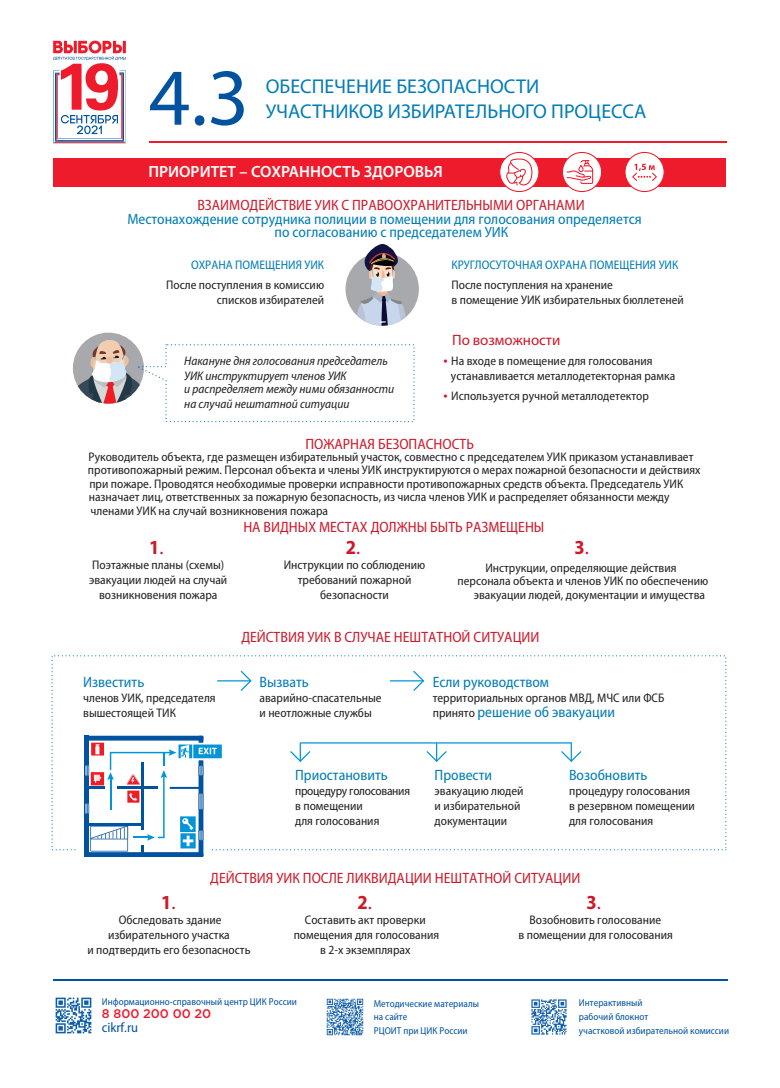
<style>
.page{position:relative;width:780px;height:1088px;background:#fff}
.page>*{position:absolute;margin:0;border:0;box-sizing:border-box;transform-origin:0 0}
.t1{font:81.25px "Myriad Pro";color:#0153a0}
.t2{font:20px "Myriad Pro";color:#007cb6}
.t3{font:700 semi-condensed 20px "Myriad Pro";color:#ce1929}
.t4{font:600 16.25px "Myriad Pro";color:#fff}
.t5{font:semi-condensed 15px/13.2px "Myriad Pro";color:#007cb6}
.t6{font:semi-condensed 15px "Myriad Pro";color:#ce1929}
.t7{font:15px "Myriad Pro";color:#ce1929}
.t8{font:semi-condensed 13.75px "Myriad Pro";color:#0153a0}
.t9{font:semi-condensed 12.5px/15px "Myriad Pro";color:#231f20}
.t10{font:italic semi-condensed 12.5px/15px "Myriad Pro";color:#231f20}
.t11{font:semi-condensed 12.5px "Myriad Pro";color:#007cb6}
.t12{font:500 12.5px "Gotham Pro";color:#ee1b2c}
.t13{font:semi-condensed 10px/13.8px "Myriad Pro";color:#0153a0}
.s1{font-stretch:normal;font-size:15px;color:#ce1929}
.s2{font-weight:400;font-stretch:normal}
.s3{font-size:12.5px;color:#231f20}
</style>
<div class="page">
<hr style="left:149px;top:142px;width:577px;height:1px;background:#ee1b2c">
<svg style="left:53px;top:41px;width:73px;height:103px"></svg>
<div style="left:54px;top:158px;width:672px;height:28px;background:#ee1b2c"></div>
<svg style="left:499px;top:152px;width:40px;height:40px"></svg>
<svg style="left:624px;top:152px;width:40px;height:40px"></svg>
<svg style="left:562px;top:152px;width:40px;height:40px"></svg>
<div style="left:73px;top:333px;width:71px;height:71px;background:#a8a9ad;border-radius:50%"></div>
<svg style="left:73px;top:339px;width:342px;height:84px"></svg>
<svg style="left:412px;top:671px;width:12px;height:20px"></svg>
<hr style="left:390px;top:680px;width:33px;height:1px;background:#0095d9">
<svg style="left:290px;top:743px;width:21px;height:19px"></svg>
<svg style="left:425px;top:743px;width:23px;height:19px"></svg>
<svg style="left:560px;top:743px;width:22px;height:19px"></svg>
<svg style="left:239px;top:670px;width:13px;height:21px"></svg>
<hr style="left:217px;top:680px;width:34px;height:1px;background:#0095d9">
<hr style="left:301px;top:742px;width:270px;height:1px;background:#0095d9">
<div style="left:345px;top:252px;width:74px;height:74px;background:#a8a9ad;border-radius:50%"></div>
<svg style="left:349px;top:243px;width:62px;height:83px"></svg>
<svg style="left:84px;top:736px;width:138px;height:121px"></svg>
<img style="left:55px;top:997px;width:37px;height:37px">
<img style="left:326px;top:998px;width:38px;height:38px">
<img style="left:531px;top:999px;width:36px;height:36px">
<hr style="left:54px;top:979px;width:674px;height:1px;background:#0153a0">
<h1 class="t1" style="left:149px;top:47px;width:102px">4.3</h1>
<h2 class="t2" style="left:266px;top:74px;width:275px">ОБЕСПЕЧЕНИЕ БЕЗОПАСНОСТИ</h2>
<h2 class="t2" style="left:266px;top:99px;width:382px">УЧАСТНИКОВ ИЗБИРАТЕЛЬНОГО ПРОЦЕССА</h2>
<h3 class="t4" style="left:148px;top:161px;width:296px">ПРИОРИТЕТ – СОХРАННОСТЬ ЗДОРОВЬЯ</h3>
<p class="t6" style="left:197px;top:196px;width:389px">ВЗАИМОДЕЙСТВИЕ УИК С ПРАВООХРАНИТЕЛЬНЫМИ ОРГАНАМИ</p>
<p class="t5" style="left:274px;top:212px;width:368px;text-indent:-147px">Местонахождение сотрудника полиции в помещении для голосования определяется по согласованию с председателем УИК</p>
<p class="t11" style="left:191px;top:257px;width:135px">ОХРАНА ПОМЕЩЕНИЯ УИК</p>
<p class="t9" style="left:166px;top:277px;width:159px;text-align:right">После поступления в комиссию списков избирателей</p>
<p class="t10" style="left:184px;top:353px;width:205px">Накануне дня голосования председатель<br>УИК инструктирует членов УИК</p>
<p class="t10" style="left:184px;top:381px;width:211px">и распределяет между ними обязанности на случай нештатной ситуации</p>
<p class="t11" style="left:451px;top:257px;width:228px">КРУГЛОСУТОЧНАЯ ОХРАНА ПОМЕЩЕНИЯ УИК</p>
<p class="t9" style="left:451px;top:277px;width:234px">После поступления на хранение<br>в помещение УИК избирательных бюллетеней</p>
<p class="t7" style="left:452px;top:330px;width:110px">По возможности</p>
<p class="t9" style="left:451px;top:353px;width:226px;text-indent:-7px"><span class="s1">•</span> На входе в помещение для голосования устанавливается металлодетекторная рамка</p>
<p class="t9" style="left:443px;top:388px;width:207px"><span class="s1">•</span> Используется ручной металлодетектор</p>
<p class="t6" style="left:305px;top:434px;width:170px">ПОЖАРНАЯ БЕЗОПАСНОСТЬ</p>
<p class="t9" style="left:88px;top:450px;width:614px;line-height:13.2px">Руководитель объекта, где размещен избирательный участок, совместно с председателем УИК приказом устанавливает противопожарный режим. Персонал объекта и члены УИК инструктируются о мерах пожарной безопасности и действиях при пожаре. Проводятся необходимые проверки исправности противопожарных средств объекта. Председатель УИК назначает лиц, ответственных за пожарную безопасность, из числа членов УИК и распределяет обязанности между</p>
<p class="t9" style="left:91px;top:503px;width:239px">членами УИК на случай возникновения пожара</p>
<h2 class="t3" style="left:149px;top:534px;width:16px">1<span class="s2">.</span></h2>
<p class="t9" style="left:89px;top:557px;width:140px;text-align:center">Поэтажные планы (схемы) эвакуации людей на случай возникновения пожара</p>
<p class="t5" style="left:83px;top:675px;width:63px">Известить</p>
<p class="t9" style="left:83px;top:690px;width:134px">членов УИК, председателя вышестоящей ТИК</p>
<p class="t6" style="left:243px;top:518px;width:302px">НА ВИДНЫХ МЕСТАХ ДОЛЖНЫ БЫТЬ РАЗМЕЩЕНЫ</p>
<h2 class="t3" style="left:345px;top:534px;width:16px">2<span class="s2">.</span></h2>
<p class="t9" style="left:284px;top:557px;width:143px;text-align:center">Инструкции по соблюдению требований пожарной безопасности</p>
<h2 class="t3" style="left:574px;top:534px;width:16px">3<span class="s2">.</span></h2>
<p class="t9" style="left:457px;top:561px;width:252px;line-height:13.1px;text-align:center">Инструкции, определяющие действия<br>персонала объекта и членов УИК по обеспечению</p>
<p class="t9" style="left:473px;top:587px;width:233px">эвакуации людей, документации и имущества</p>
<p class="t6" style="left:241px;top:628px;width:300px">ДЕЙСТВИЯ УИК В СЛУЧАЕ НЕШТАТНОЙ СИТУАЦИИ</p>
<p class="t5" style="left:259px;top:675px;width:51px">Вызвать</p>
<p class="t9" style="left:259px;top:690px;width:124px">аварийно-спасательные и неотложные службы</p>
<p class="t5" style="left:432px;top:675px;width:118px">Если руководством</p>
<p class="t9" style="left:432px;top:690px;width:233px">территориальных органов МВД, МЧС или ФСБ</p>
<p class="t5" style="left:432px;top:705px;width:184px"><span class="s3">принято</span> решение об эвакуации</p>
<p class="t5" style="left:295px;top:768px;width:94px">Приостановить</p>
<p class="t9" style="left:295px;top:783px;width:116px">процедуру голосования в помещении<br>для голосования</p>
<p class="t5" style="left:434px;top:768px;width:59px">Провести</p>
<p class="t9" style="left:434px;top:783px;width:90px">эвакуацию людей и избирательной документации</p>
<p class="t5" style="left:569px;top:768px;width:80px">Возобновить</p>
<p class="t9" style="left:569px;top:783px;width:127px">процедуру голосования в резервном помещении для голосования</p>
<p class="t6" style="left:210px;top:868px;width:372px">ДЕЙСТВИЯ УИК ПОСЛЕ ЛИКВИДАЦИИ НЕШТАТНОЙ СИТУАЦИИ</p>
<h2 class="t3" style="left:161px;top:890px;width:16px">1<span class="s2">.</span></h2>
<p class="t9" style="left:87px;top:912px;width:165px;text-align:center">Обследовать здание избирательного участка<br>и подтвердить его безопасность</p>
<h2 class="t3" style="left:357px;top:890px;width:16px">2<span class="s2">.</span></h2>
<p class="t9" style="left:294px;top:912px;width:147px;text-align:center">Составить акт проверки помещения для голосования в 2-х экземплярах</p>
<h2 class="t3" style="left:586px;top:890px;width:16px">3<span class="s2">.</span></h2>
<p class="t9" style="left:518px;top:912px;width:156px;text-align:center">Возобновить голосование<br>в помещении для голосования</p>
<p class="t13" style="left:102px;top:994px;width:197px">Информационно-справочный центр ЦИК России</p>
<p class="t8" style="left:102px;top:1019px;width:38px">cikrf.ru</p>
<p class="t12" style="left:102px;top:1006px;width:111px">8 800 200 00 20</p>
<p class="t13" style="left:374px;top:996px;width:107px">Методические материалы на сайте<br>РЦОИТ при ЦИК России</p>
<p class="t13" style="left:579px;top:996px;width:152px">Интерактивный<br>рабочий блокнот<br>участковой избирательной комиссии</p>
</div>
